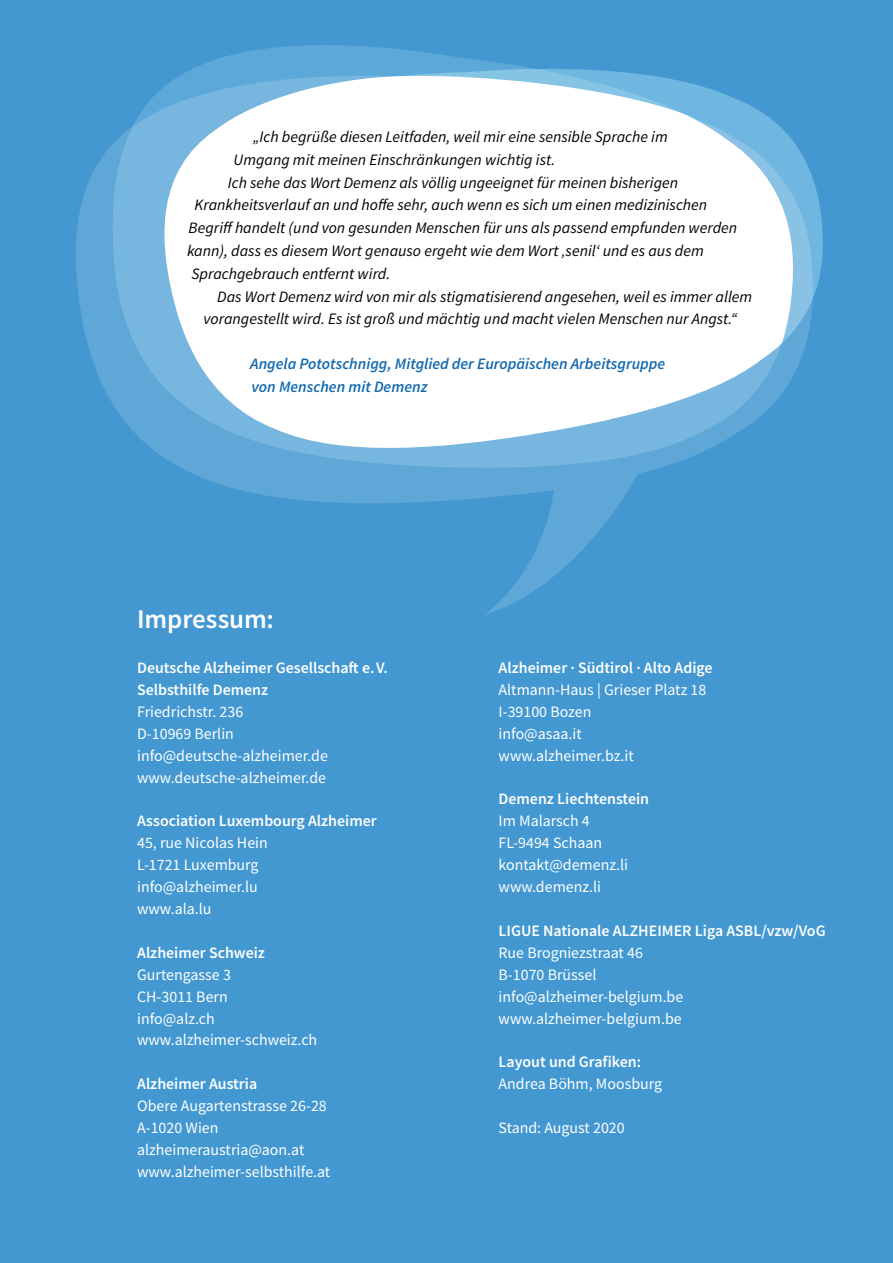
<style>
.page{position:relative;width:893px;height:1263px;background:#4398d1}
.page>*{position:absolute;margin:0;border:0;box-sizing:border-box;transform-origin:0 0}
.Headline{font:600 27px "Source Sans Pro";letter-spacing:-.005em;color:#fff}
.Impressum{font:15.9px/21.9px "Source Sans Pro";color:#fff}
.t1{font:italic 15.9px/22.8px "Source Sans Pro";color:#000}
.Impressum-2{font:600 15.9px "Source Sans Pro";color:#fff}
.t2{font:italic 600 15.9px/22.8px "Source Sans Pro";color:#1269b0}
</style>
<div class="page">
<svg style="left:76px;top:144px;width:582px;height:359px;fill:#5fa7d7"></svg>
<svg style="left:484px;top:468px;width:159px;height:147px"></svg>
<svg style="left:796px;top:145px;width:27px;height:224px"></svg>
<svg style="left:113px;top:45px;width:574px;height:423px"></svg>
<svg style="left:156px;top:74px;width:640px;height:384px;background:#dfedf7"></svg>
<p class="t1" style="left:234px;top:125px;width:436px;text-indent:20px">„Ich begrüße diesen Leitfaden, weil mir eine sensible Sprache im<br>Umgang mit meinen Einschränkungen wichtig ist.</p>
<p class="t1" style="left:228px;top:171px;width:452px">Ich sehe das Wort Demenz als völlig ungeeignet für meinen bisherigen</p>
<p class="t1" style="left:195px;top:194px;width:514px">Krankheitsverlauf an und hoffe sehr, auch wenn es sich um einen medizinischen</p>
<p class="t1" style="left:189px;top:216px;width:550px">Begriff handelt (und von gesunden Menschen für uns als passend empfunden werden</p>
<p class="t1" style="left:187px;top:239px;width:518px">kann), dass es diesem Wort genauso ergeht wie dem Wort ‚senil‘ und es aus dem</p>
<p class="t1" style="left:192px;top:262px;width:200px">Sprachgebrauch entfernt wird.</p>
<p class="t1" style="left:204px;top:285px;width:550px;text-indent:14px">Das Wort Demenz wird von mir als stigmatisierend angesehen, weil es immer allem vorangestellt wird. Es ist groß und mächtig und macht vielen Menschen nur Angst.“</p>
<p class="t2" style="left:250px;top:352px;width:417px">Angela Pototschnigg, Mitglied der Europäischen Arbeitsgruppe von Menschen mit Demenz</p>
<p class="Headline" style="left:137px;top:602px;width:138px">Impressum:</p>
<p class="Impressum-2" style="left:137px;top:657px;width:252px">Deutsche Alzheimer Gesellschaft e. V.</p>
<p class="Impressum-2" style="left:137px;top:679px;width:133px">Selbsthilfe Demenz</p>
<p class="Impressum" style="left:137px;top:700px;width:192px">Friedrichstr. 236<br>D-10969 Berlin info@deutsche-alzheimer.de</p>
<p class="Impressum" style="left:137px;top:766px;width:190px">www.deutsche-alzheimer.de</p>
<p class="Impressum-2" style="left:137px;top:811px;width:241px">Association Luxembourg Alzheimer</p>
<p class="Impressum" style="left:137px;top:832px;width:132px">45, rue Nicolas Hein</p>
<p class="Impressum" style="left:137px;top:854px;width:123px">L-1721 Luxemburg</p>
<p class="Impressum" style="left:137px;top:876px;width:122px">info@alzheimer.lu</p>
<p class="Impressum" style="left:137px;top:898px;width:76px">www.ala.lu</p>
<p class="Impressum-2" style="left:137px;top:942px;width:129px">Alzheimer Schweiz</p>
<p class="Impressum" style="left:137px;top:963px;width:95px">Gurtengasse 3</p>
<p class="Impressum" style="left:137px;top:985px;width:92px">CH-3011 Bern</p>
<p class="Impressum" style="left:137px;top:1007px;width:79px">info@alz.ch</p>
<p class="Impressum" style="left:137px;top:1029px;width:182px">www.alzheimer-schweiz.ch</p>
<p class="Impressum-2" style="left:137px;top:1073px;width:122px">Alzheimer Austria</p>
<p class="Impressum" style="left:137px;top:1095px;width:191px">Obere Augartenstrasse 26-28</p>
<p class="Impressum" style="left:137px;top:1117px;width:83px">A-1020 Wien</p>
<p class="Impressum" style="left:137px;top:1138px;width:169px">alzheimeraustria@aon.at</p>
<p class="Impressum" style="left:137px;top:1160px;width:195px">www.alzheimer-selbsthilfe.at</p>
<p class="Impressum-2" style="left:499px;top:657px;width:216px">Alzheimer · Südtirol · Alto Adige</p>
<p class="Impressum" style="left:499px;top:679px;width:209px">Altmann-Haus | Grieser Platz 18</p>
<p class="Impressum" style="left:499px;top:700px;width:94px">I-39100 Bozen</p>
<p class="Impressum" style="left:499px;top:722px;width:85px">info@asaa.it</p>
<p class="Impressum" style="left:499px;top:744px;width:137px">www.alzheimer.bz.it</p>
<p class="Impressum-2" style="left:499px;top:789px;width:152px">Demenz Liechtenstein</p>
<p class="Impressum" style="left:499px;top:810px;width:93px">Im Malarsch 4</p>
<p class="Impressum" style="left:499px;top:832px;width:105px">FL-9494 Schaan</p>
<p class="Impressum" style="left:499px;top:854px;width:131px">kontakt@demenz.li</p>
<p class="Impressum" style="left:499px;top:876px;width:104px">www.demenz.li</p>
<p class="Impressum-2" style="left:499px;top:920px;width:329px">LIGUE Nationale ALZHEIMER Liga ASBL/vzw/VoG</p>
<p class="Impressum" style="left:499px;top:941px;width:146px">Rue Brogniezstraat 46</p>
<p class="Impressum" style="left:499px;top:963px;width:99px">B-1070 Brüssel</p>
<p class="Impressum" style="left:499px;top:985px;width:186px">info@alzheimer-belgium.be</p>
<p class="Impressum" style="left:499px;top:1007px;width:185px">www.alzheimer-belgium.be</p>
<p class="Impressum-2" style="left:499px;top:1051px;width:144px">Layout und Grafiken:</p>
<p class="Impressum" style="left:499px;top:1073px;width:165px">Andrea Böhm, Moosburg</p>
<p class="Impressum" style="left:499px;top:1117px;width:128px">Stand: August 2020</p>
</div>
